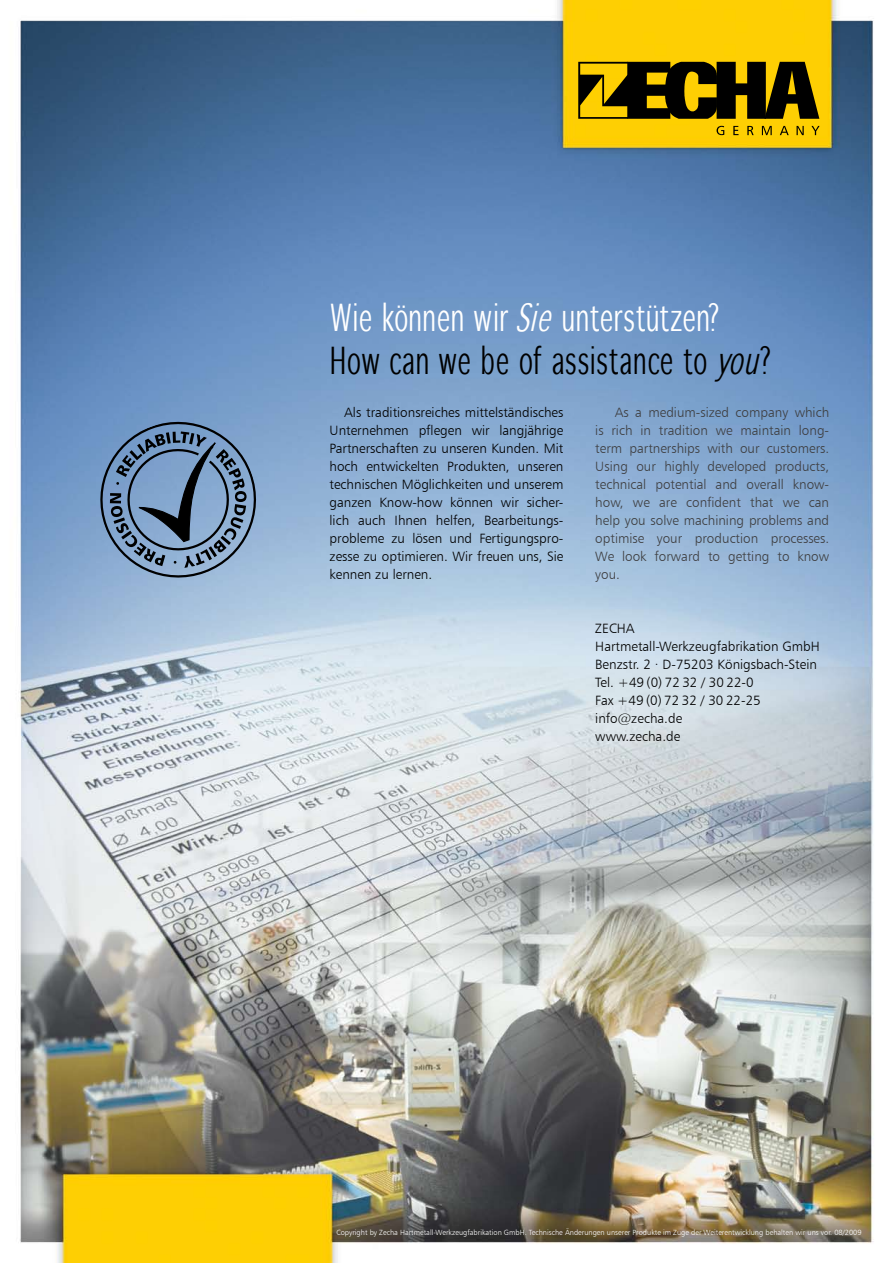
<style>
.page{position:relative;width:893px;height:1263px;background:#fff}
.page>*{position:absolute;margin:0;border:0;box-sizing:border-box;transform-origin:0 0}
.t1{font:36px/43.2px "Winterthur Condensed";letter-spacing:.02em;color:#fff}
.t2{font:13.5px/18px "Humanist 777 BT Light B";color:#000;text-align:justify}
.t3{font:13.5px/18px "Humanist 777 BT Light B";color:#3e3e40;text-align:justify}
.t4{font:7.5px "Humanist 777 BT Light B";color:#fff}
.s1{font-family:"Winterthur";font-style:italic;font-stretch:condensed}
.s2{color:#000}
.s3{font-family:"Winterthur";font-style:italic;font-stretch:condensed;color:#000}
</style>
<div class="page">
<img style="left:20px;top:0;width:854px;height:1263px">
<svg style="left:89px;top:413px;width:179px;height:176px;background:#718daf"></svg>
<svg style="left:717px;top:126px;width:7px;height:9px"></svg>
<svg style="left:733px;top:126px;width:5px;height:9px"></svg>
<svg style="left:747px;top:126px;width:7px;height:9px"></svg>
<svg style="left:762px;top:126px;width:10px;height:9px"></svg>
<svg style="left:780px;top:126px;width:9px;height:9px"></svg>
<svg style="left:796px;top:126px;width:8px;height:9px"></svg>
<svg style="left:811px;top:126px;width:9px;height:9px"></svg>
<svg style="left:578px;top:62px;width:241px;height:57px;background:#564600"></svg>
<h1 class="t1" style="left:330px;top:299px;width:443px">Wie können wir <span class="s1">Sie</span> unterstützen?<br><span class="s2">How can we be of assistance to</span> <span class="s3">you</span><span class="s2">?</span></h1>
<p class="t2" style="left:330px;top:403px;width:235px;text-indent:15px">Als traditionsreiches mittelständisches Unternehmen pflegen wir langjährige Partnerschaften zu unseren Kunden. Mit hoch entwickelten Produkten, unseren technischen Möglichkeiten und unserem ganzen Know-how können wir sicher&shy;lich auch Ihnen helfen, Bearbeitungs&shy;probleme zu lösen und Fertigungspro&shy;zesse zu optimieren. Wir freuen uns, Sie kennen zu lernen.</p>
<p class="t3" style="left:595px;top:403px;width:235px;text-indent:19px">As a medium-sized company which is rich in tradition we maintain long&shy;term partnerships with our customers.<br>Using our highly developed products, technical potential and overall know&shy;how, we are confident that we can help you solve machining problems and optimise your production processes.<br>We look forward to getting to know you.</p>
<p class="t2" style="left:595px;top:619px;width:226px;text-align:left">ZECHA<br>Hartmetall-Werkzeugfabrikation GmbH<br>Benzstr. 2 · D-75203 Königsbach-Stein<br>Tel. +49 (0) 72 32 / 30 22-0<br>Fax +49 (0) 72 32 / 30 22-25 info@zecha.de<br>www.zecha.de</p>
<p class="t4" style="left:336px;top:1227px;width:527px">Copyright by Zecha Hartmetall-Werkzeugfabrikation GmbH. Technische Änderungen unserer Produkte im Zuge der Weiterentwicklung behalten wir uns vor. 08/2009</p>
</div>
